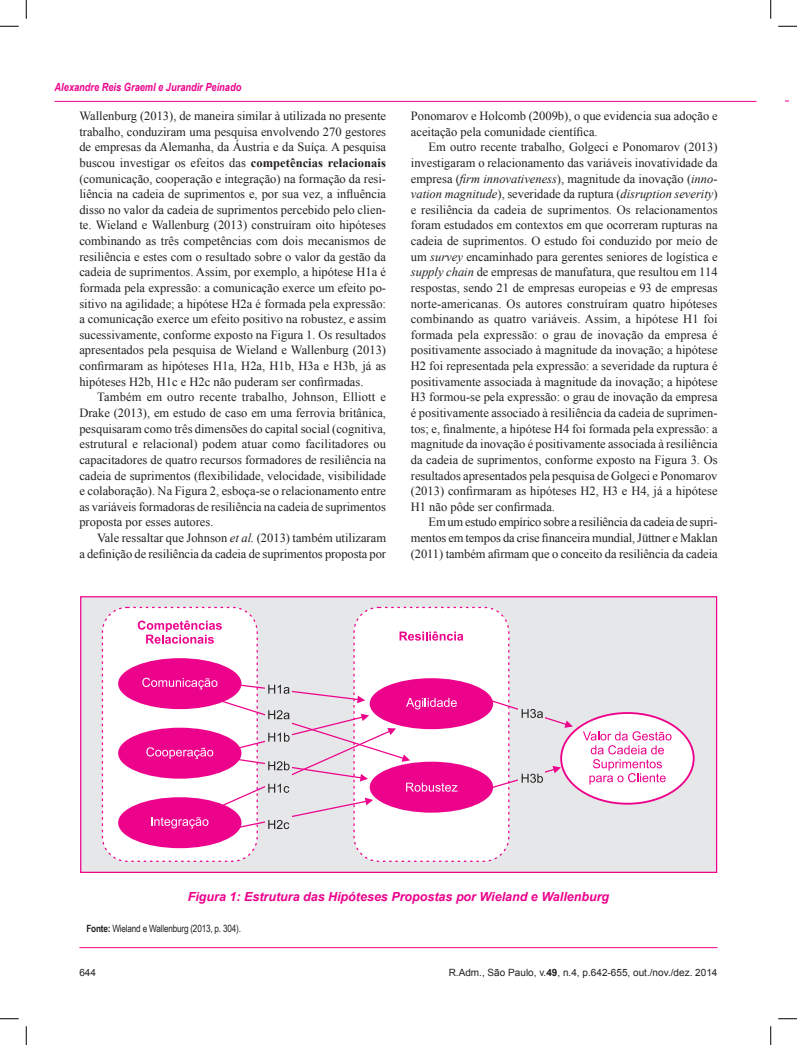
<style>
.page{position:relative;width:797px;height:1045px;background:#fff}
.page>*{position:absolute;margin:0;border:0;box-sizing:border-box;transform-origin:0 0}
.t1{font:12.5px/15.6px "Times New Roman";color:#231f20;text-align:justify}
.t2{font:italic 700 12.5px "Arial";color:#ed028c}
.t3{font:italic 700 11.25px "Arial Narrow";color:#ed028c}
.t4{font:10px "Arial";color:#231f20}
.t5{font:10px "Arial Narrow";letter-spacing:-.02em;color:#231f20}
.s1{font-weight:700}
.s2{font-style:italic}
</style>
<div class="page">
<hr style="left:79px;top:947px;width:638px;height:1px;background:#ed028c">
<hr style="left:55px;top:101px;width:701px;height:1px;background:#ed028c">
<div style="left:81px;top:597px;width:635px;height:275px;background:#e6e7e9"></div>
<div style="left:80px;top:596px;width:637px;height:277px;border:1px solid #ed028c"></div>
<div style="left:354px;top:607px;width:155px;height:254px;background:#fff;border-radius:25px"></div>
<div style="left:353px;top:607px;width:156px;height:255px;border:1px dashed #ed028c;border-radius:25px"></div>
<div style="left:102px;top:607px;width:155px;height:254px;background:#fff;border-radius:25px"></div>
<div style="left:102px;top:607px;width:156px;height:255px;border:1px dashed #ed028c;border-radius:25px"></div>
<div style="left:561px;top:713px;width:132px;height:90px;background:#fff;border-radius:50%"></div>
<div style="left:560px;top:712px;width:134px;height:92px;border:2px solid #ed028c;border-radius:50%"></div>
<svg style="left:138px;top:620px;width:84px;height:23px"></svg>
<div style="left:118px;top:658px;width:123px;height:51px;background:#ed028c;border-radius:50%"></div>
<div style="left:118px;top:727px;width:123px;height:51px;background:#ed028c;border-radius:50%"></div>
<div style="left:118px;top:797px;width:123px;height:51px;background:#ed028c;border-radius:50%"></div>
<svg style="left:399px;top:631px;width:64px;height:9px"></svg>
<div style="left:370px;top:678px;width:123px;height:51px;background:#ed028c;border-radius:50%"></div>
<div style="left:370px;top:761px;width:123px;height:51px;background:#ed028c;border-radius:50%"></div>
<svg style="left:583px;top:731px;width:88px;height:53px"></svg>
<svg style="left:142px;top:678px;width:315px;height:153px"></svg>
<svg style="left:483px;top:766px;width:78px;height:25px"></svg>
<svg style="left:481px;top:696px;width:92px;height:32px"></svg>
<svg style="left:0;top:25px;width:19px;height:2px"></svg>
<svg style="left:778px;top:25px;width:19px;height:2px"></svg>
<svg style="left:0;top:1018px;width:19px;height:1px"></svg>
<svg style="left:778px;top:1018px;width:19px;height:1px"></svg>
<svg style="left:25px;top:0;width:2px;height:19px"></svg>
<svg style="left:25px;top:1026px;width:2px;height:19px"></svg>
<svg style="left:770px;top:0;width:1px;height:19px"></svg>
<svg style="left:770px;top:1026px;width:1px;height:19px"></svg>
<p class="t3" style="left:55px;top:79px;width:188px">Alexandre Reis Graeml e Jurandir Peinado</p>
<p class="t1" style="left:79px;top:108px;width:308px">Wallenburg (2013), de maneira similar à utilizada no presente trabalho, conduziram uma pesquisa envolvendo 270 gestores de empresas da Alemanha, da Áustria e da Suíça. A pesquisa buscou investigar os efeitos das <span class="s1">competências relacionais </span>(comunicação, cooperação e integração) na formação da resi&shy;liência na cadeia de suprimentos e, por sua vez, a influência disso no valor da cadeia de suprimentos percebido pelo clien&shy;te. Wieland e Wallenburg (2013) construíram oito hipóteses combinando as três competências com dois mecanismos de resiliência e estes com o resultado sobre o valor da gestão da cadeia de suprimentos. Assim, por exemplo, a hipótese H1a é formada pela expressão: a comunicação exerce um efeito po&shy;sitivo na agilidade; a hipótese H2a é formada pela expressão: a comunicação exerce um efeito positivo na robustez, e assim sucessivamente, conforme exposto na Figura 1. Os resultados apresentados pela pesquisa de Wieland e Wallenburg (2013) confirmaram as hipóteses H1a, H2a, H1b, H3a e H3b, já as hipóteses H2b, H1c e H2c não puderam ser confirmadas.</p>
<p class="t1" style="left:79px;top:389px;width:308px;text-indent:18px">Também em outro recente trabalho, Johnson, Elliott e Drake (2013), em estudo de caso em uma ferrovia britânica, pesquisaram como três dimensões do capital social (cognitiva, estrutural e relacional) podem atuar como facilitadores ou capacitadores de quatro recursos formadores de resiliência na cadeia de suprimentos (flexibilidade, velocidade, visibilidade e colaboração). Na Figura 2, esboça-se o relacionamento entre as variáveis formadoras de resiliência na cadeia de suprimentos proposta por esses autores.</p>
<p class="t1" style="left:79px;top:530px;width:308px;text-align:right">Vale ressaltar que Johnson <span class="s2">et al.</span> (2013) também utilizaram<br>a definição de resiliência da cadeia de suprimentos proposta por</p>
<p class="t1" style="left:411px;top:108px;width:308px">Ponomarov e Holcomb (2009b), o que evidencia sua adoção e aceitação pela comunidade científica.</p>
<p class="t1" style="left:411px;top:139px;width:308px;text-indent:18px">Em outro recente trabalho, Golgeci e Ponomarov (2013) investigaram o relacionamento das variáveis inovatividade da empresa (<span class="s2">firm innovativeness</span>), magnitude da inovação (<span class="s2">inno&shy;vation magnitude</span>), severidade da ruptura (<span class="s2">disruption severity</span>) e resiliência da cadeia de suprimentos. Os relacionamentos foram estudados em contextos em que ocorreram rupturas na cadeia de suprimentos. O estudo foi conduzido por meio de um <span class="s2">survey</span> encaminhado para gerentes seniores de logística e <span class="s2">supply chain</span> de empresas de manufatura, que resultou em 114 respostas, sendo 21 de empresas europeias e 93 de empresas norte-americanas. Os autores construíram quatro hipóteses combinando as quatro variáveis. Assim, a hipótese H1 foi formada pela expressão: o grau de inovação da empresa é positivamente associado à magnitude da inovação; a hipótese H2 foi representada pela expressão: a severidade da ruptura é positivamente associada à magnitude da inovação; a hipótese H3 formou-se pela expressão: o grau de inovação da empresa é positivamente associado à resiliência da cadeia de suprimen&shy;tos; e, finalmente, a hipótese H4 foi formada pela expressão: a magnitude da inovação é positivamente associada à resiliência da cadeia de suprimentos, conforme exposto na Figura 3. Os resultados apresentados pela pesquisa de Golgeci e Ponomarov (2013) confirmaram as hipóteses H2, H3 e H4, já a hipótese H1 não pôde ser confirmada.</p>
<p class="t1" style="left:411px;top:514px;width:308px;text-indent:18px">Em um estudo empírico sobre a resiliência da cadeia de supri&shy;mentos em tempos da crise financeira mundial, Jüttner e Maklan (2011) também afirmam que o conceito da resiliência da cadeia</p>
<p class="t2" style="left:188px;top:889px;width:423px">Figura 1: Estrutura das Hipóteses Propostas por Wieland e Wallenburg</p>
<p class="t5" style="left:86px;top:921px;width:156px"><span class="s1">Fonte:</span> Wieland e Wallenburg (2013, p. 304).</p>
<p class="t4" style="left:79px;top:967px;width:18px">644</p>
<p class="t4" style="left:448px;top:967px;width:270px">R.Adm., São Paulo, v.<span class="s1">49</span>, n.4, p.642-655, out./nov./dez. 2014</p>
</div>
